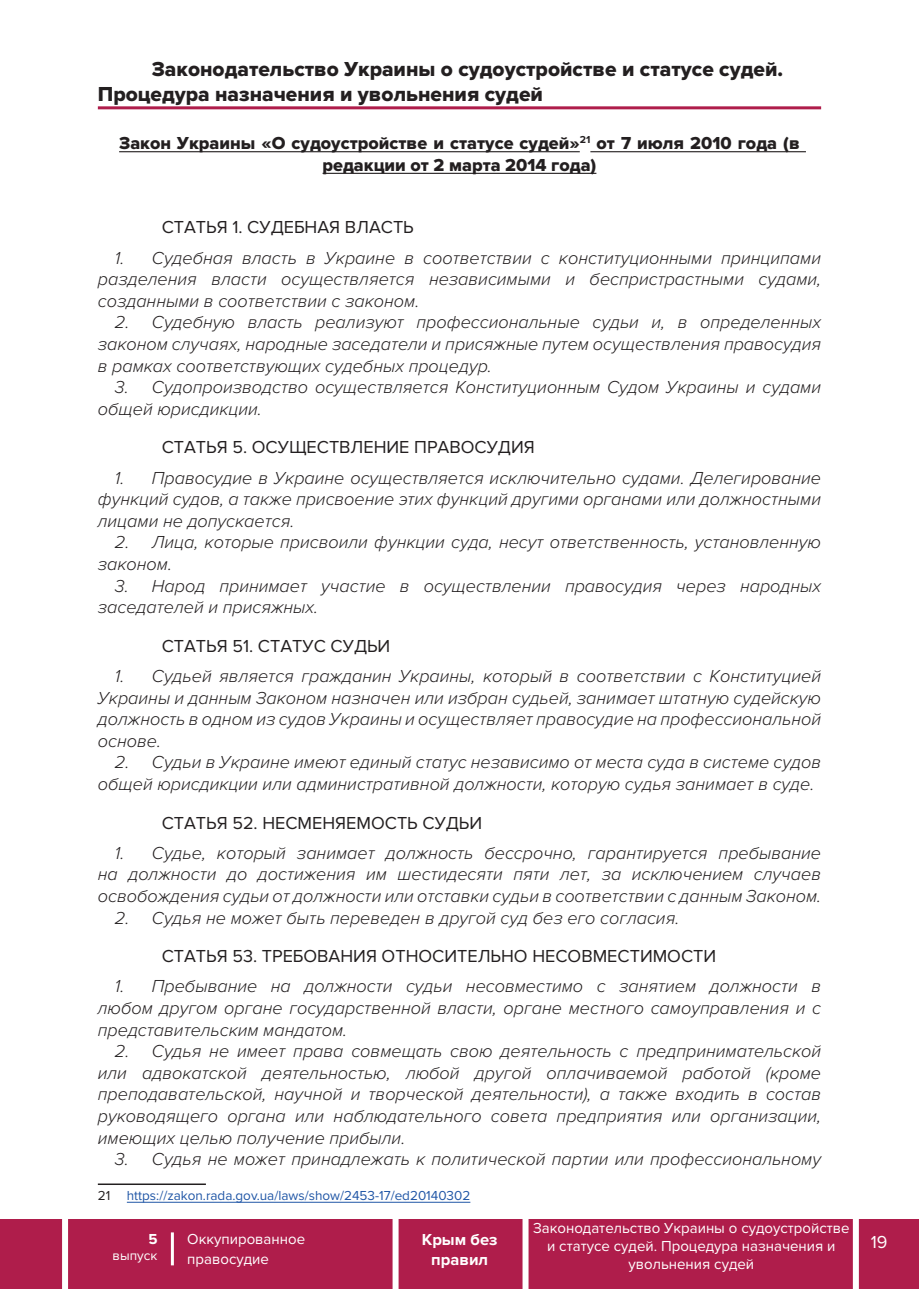
<style>
.page{position:relative;width:919px;height:1289px;background:#fff}
.page>*{position:absolute;margin:0;border:0;box-sizing:border-box;transform-origin:0 0}
.t1{font:21px/25.2px "Proxima Nova Extrabld";color:#231f20}
.t2{font:italic 300 18px/21.6px "Proxima Nova";color:#231f20;text-align:justify}
.t3{font:18px "Proxima Nova";color:#231f20}
.t4{font:18px/21.6px "Proxima Nova Extrabld";color:#231f20;text-align:center}
.t5{font:18px "Proxima Nova";color:#fff}
.t6{font:700 16.5px/19.8px "Proxima Nova";color:#fff;text-align:center}
.t7{font:15px/18px "Proxima Nova";color:#fff;text-align:center}
.t8{font:700 15px "Proxima Nova";color:#fff}
.t9{font:13.5px "Proxima Nova";color:#2056a6}
.t10{font:13.5px "Proxima Nova";color:#fff}
.s1{color:#231f20}
</style>
<div class="page">
<div style="left:13px;top:1219px;width:905px;height:69px;background:#af1d4b"></div>
<div style="left:0;top:1219px;width:14px;height:69px;background:#af1d4b"></div>
<div style="left:852px;top:1218px;width:6px;height:70px;background:#fff"></div>
<div style="left:62px;top:1218px;width:6px;height:70px;background:#fff"></div>
<div style="left:392px;top:1218px;width:6px;height:70px;background:#fff"></div>
<div style="left:522px;top:1218px;width:6px;height:70px;background:#fff"></div>
<hr style="left:171px;top:1232px;width:3px;height:33px;background:#fff">
<hr style="left:98px;top:106px;width:723px;height:3px;background:#af1d4b">
<hr style="left:119px;top:151px;width:460px;height:1px;background:#231f20">
<hr style="left:590px;top:151px;width:215px;height:1px;background:#231f20">
<hr style="left:322px;top:173px;width:274px;height:1px;background:#231f20">
<hr style="left:98px;top:1183px;width:108px;height:1px;background:#231f20">
<hr style="left:127px;top:1201px;width:343px;height:1px;background:#2056a6">
<p class="t1" style="left:98px;top:57px;width:686px;text-indent:54px">Законодательство Украины о судоустройстве и статусе судей.<br>Процедура назначения и увольнения судей</p>
<p class="t4" style="left:119px;top:133px;width:682px">Закон Украины «О судоустройстве и статусе судей»<sup>21</sup> от 7 июля 2010 года (в редакции от 2 марта 2014 года)</p>
<p class="t3" style="left:162px;top:217px;width:254px">СТАТЬЯ 1. СУДЕБНАЯ ВЛАСТЬ</p>
<p class="t2" style="left:98px;top:247px;width:724px;text-indent:17px">1. Судебная власть в Украине в соответствии с конституционными принципами разделения власти осуществляется независимыми и беспристрастными судами, созданными в соответствии с законом.</p>
<p class="t2" style="left:98px;top:312px;width:724px;text-indent:17px">2. Судебную власть реализуют профессиональные судьи и, в определенных законом случаях, народные заседатели и присяжные путем осуществления правосудия в рамках соответствующих судебных процедур.</p>
<p class="t2" style="left:98px;top:377px;width:724px;text-indent:17px">3. Судопроизводство осуществляется Конституционным Судом Украины и судами общей юрисдикции.</p>
<p class="t3" style="left:162px;top:437px;width:374px">СТАТЬЯ 5. ОСУЩЕСТВЛЕНИЕ ПРАВОСУДИЯ</p>
<p class="t2" style="left:98px;top:467px;width:724px;text-indent:17px">1. Правосудие в Украине осуществляется исключительно судами. Делегирование функций судов, а также присвоение этих функций другими органами или должностными лицами не допускается.</p>
<p class="t2" style="left:98px;top:532px;width:724px;text-indent:17px">2. Лица, которые присвоили функции суда, несут ответственность, установленную законом.</p>
<p class="t2" style="left:98px;top:575px;width:724px;text-indent:17px">3. Народ принимает участие в осуществлении правосудия через народных заседателей и присяжных.</p>
<p class="t3" style="left:162px;top:635px;width:230px">СТАТЬЯ 51. СТАТУС СУДЬИ</p>
<p class="t2" style="left:98px;top:665px;width:724px;text-indent:17px">1. Судьей является гражданин Украины, который в соответствии с Конституцией Украины и данным Законом назначен или избран судьей, занимает штатную судейскую должность в одном из судов Украины и осуществляет правосудие на профессиональной основе.</p>
<p class="t2" style="left:98px;top:752px;width:724px;text-indent:17px">2. Судьи в Украине имеют единый статус независимо от места суда в системе судов общей юрисдикции или административной должности, которую судья занимает в суде.</p>
<p class="t3" style="left:162px;top:812px;width:322px">СТАТЬЯ 52. НЕСМЕНЯЕМОСТЬ СУДЬИ</p>
<p class="t2" style="left:98px;top:842px;width:724px;text-indent:17px">1. Судье, который занимает должность бессрочно, гарантируется пребывание на должности до достижения им шестидесяти пяти лет, за исключением случаев освобождения судьи от должности или отставки судьи в соответствии с данным Законом.</p>
<p class="t2" style="left:115px;top:907px;width:566px">2. Судья не может быть переведен в другой суд без его согласия.</p>
<p class="t3" style="left:162px;top:945px;width:556px">СТАТЬЯ 53. ТРЕБОВАНИЯ ОТНОСИТЕЛЬНО НЕСОВМЕСТИМОСТИ</p>
<p class="t2" style="left:98px;top:975px;width:724px;text-indent:17px">1. Пребывание на должности судьи несовместимо с занятием должности в любом другом органе государственной власти, органе местного самоуправления и с представительским мандатом.</p>
<p class="t2" style="left:98px;top:1040px;width:724px;text-indent:17px">2. Судья не имеет права совмещать свою деятельность с предпринимательской или адвокатской деятельностью, любой другой оплачиваемой работой (кроме преподавательской, научной и творческой деятельности), а также входить в состав руководящего органа или наблюдательного совета предприятия или организации, имеющих целью получение прибыли.</p>
<p class="t2" style="left:115px;top:1148px;width:707px">3. Судья не может принадлежать к политической партии или профессиональному</p>
<p class="t9" style="left:98px;top:1188px;width:374px"><span class="s1">21</span> https://zakon.rada.gov.ua/laws/show/2453-17/ed20140302</p>
<p class="t8" style="left:148px;top:1230px;width:11px">5</p>
<p class="t10" style="left:113px;top:1248px;width:46px">выпуск</p>
<p class="t7" style="left:533px;top:1218px;width:318px">Законодательство Украины о судоустройстве и статусе судей. Процедура назначения и увольнения судей</p>
<p class="t7" style="left:187px;top:1229px;width:119px;line-height:19.8px;text-align:left">Оккупированное правосудие</p>
<p class="t5" style="left:870px;top:1231px;width:18px">19</p>
<p class="t6" style="left:422px;top:1230px;width:77px">Крым без правил</p>
</div>
